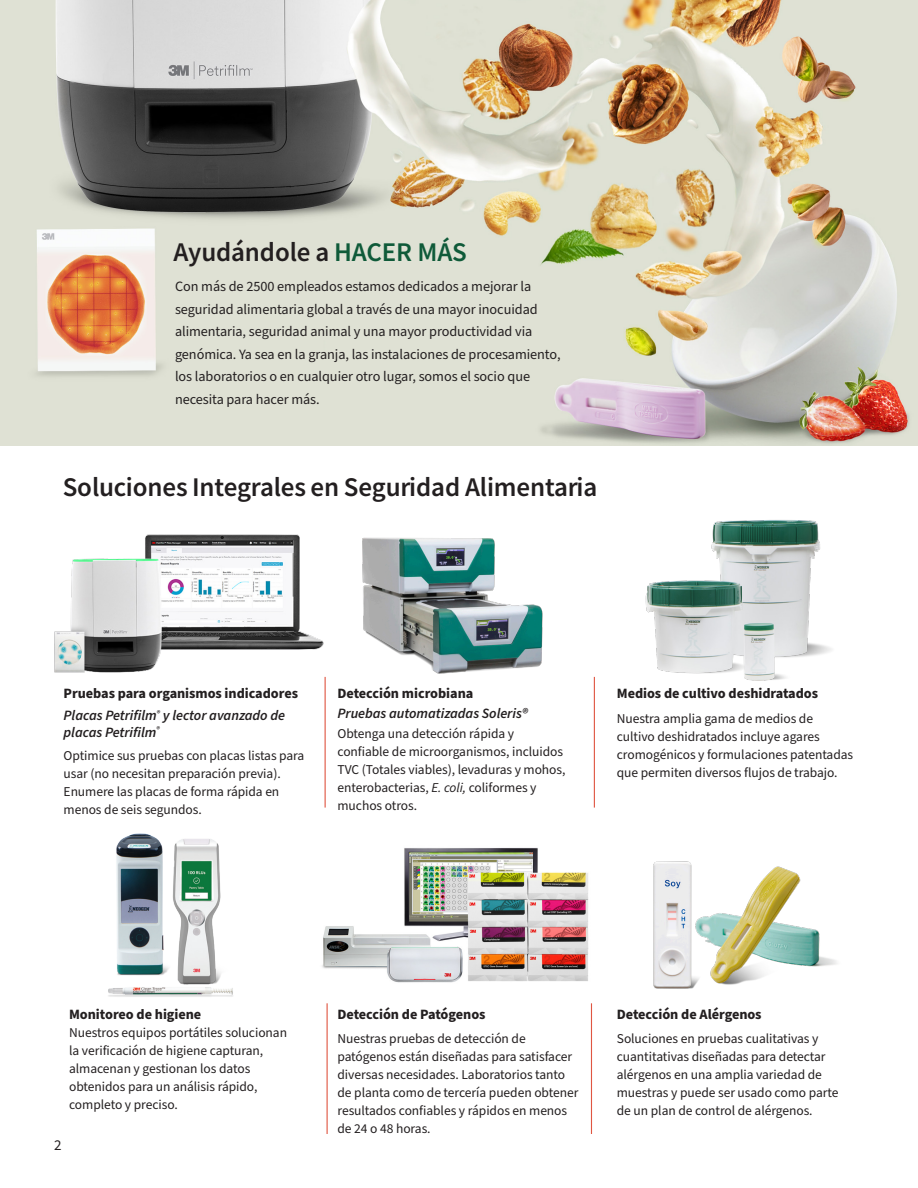
<style>
.page{position:relative;width:918px;height:1188px;background:#fff}
.page>*{position:absolute;margin:0;border:0;box-sizing:border-box;transform-origin:0 0}
.t1{font:27px "Source Sans Variable";letter-spacing:-.005em;color:#231f20}
.t2{font:15px "Source Sans Pro";color:#231f20}
.t3{font:14.25px/22.5px "Source Sans Pro";letter-spacing:-.005em;color:#231f20}
.t4{font:700 14.25px "Source Sans Pro";letter-spacing:-.005em;color:#231f20}
.t5{font:italic 600 14.25px/16.5px "Source Sans Pro";letter-spacing:-.005em;color:#231f20}
.t6{font:13.5px/18px "Source Sans Pro";letter-spacing:-.005em;color:#231f20}
.s1{color:#0f5a39}
.s2{font-style:italic}
</style>
<div class="page">
<img style="left:322px;top:847px;width:267px;height:136px">
<img style="left:0;top:0;width:918px;height:446px">
<img style="left:108px;top:833px;width:125px;height:164px">
<img style="left:362px;top:537px;width:181px;height:137px">
<img style="left:54px;top:534px;width:272px;height:155px">
<img style="left:653px;top:861px;width:184px;height:128px">
<hr style="left:327px;top:1003px;width:1px;height:131px;background:#e05642">
<hr style="left:591px;top:1003px;width:1px;height:131px;background:#e05642">
<hr style="left:594px;top:677px;width:1px;height:131px;background:#e05642">
<hr style="left:325px;top:677px;width:1px;height:131px;background:#e05642">
<img style="left:645px;top:520px;width:187px;height:161px">
<p class="t1" style="left:174px;top:235px;width:295px">Ayudándole a <span class="s1">HACER MÁS</span></p>
<p class="t3" style="left:175px;top:276px;width:387px">Con más de 2500 empleados estamos dedicados a mejorar la seguridad alimentaria global a través de una mayor inocuidad alimentaria, seguridad animal y una mayor productividad via genómica. Ya sea en la granja, las instalaciones de procesamiento, los laboratorios o en cualquier otro lugar, somos el socio que necesita para hacer más.</p>
<p class="t1" style="left:63px;top:470px;width:536px">Soluciones Integrales en Seguridad Alimentaria</p>
<p class="t4" style="left:64px;top:684px;width:236px">Pruebas para organismos indicadores</p>
<p class="t5" style="left:64px;top:708px;width:223px">Placas Petrifilm<sup>®</sup> y lector avanzado de placas Petrifilm<sup>®</sup></p>
<p class="t6" style="left:64px;top:747px;width:242px">Optimice sus pruebas con placas listas para usar (no necesitan preparación previa).<br>Enumere las placas de forma rápida en menos de seis segundos.</p>
<p class="t4" style="left:338px;top:684px;width:137px">Detección microbiana</p>
<p class="t5" style="left:338px;top:705px;width:192px">Pruebas automatizadas Soleris®</p>
<p class="t6" style="left:338px;top:725px;width:229px">Obtenga una detección rápida y confiable de microorganismos, incluidos TVC (Totales viables), levaduras y mohos, enterobacterias, <span class="s2">E. coli,</span> coliformes y muchos otros.</p>
<p class="t4" style="left:617px;top:684px;width:203px">Medios de cultivo deshidratados</p>
<p class="t6" style="left:617px;top:710px;width:238px">Nuestra amplia gama de medios de cultivo deshidratados incluye agares cromogénicos y formulaciones patentadas que permiten diversos flujos de trabajo.</p>
<p class="t4" style="left:69px;top:1005px;width:134px">Monitoreo de higiene</p>
<p class="t6" style="left:69px;top:1024px;width:219px">Nuestros equipos portátiles solucionan la verificación de higiene capturan, almacenan y gestionan los datos obtenidos para un análisis rápido, completo y preciso.</p>
<p class="t2" style="left:54px;top:1135px;width:9px">2</p>
<p class="t4" style="left:338px;top:1005px;width:149px">Detección de Patógenos</p>
<p class="t6" style="left:338px;top:1030px;width:242px">Nuestras pruebas de detección de patógenos están diseñadas para satisfacer diversas necesidades. Laboratorios tanto de planta como de tercería pueden obtener resultados confiables y rápidos en menos de 24 o 48 horas.</p>
<p class="t4" style="left:617px;top:1005px;width:146px">Detección de Alérgenos</p>
<p class="t6" style="left:617px;top:1030px;width:223px">Soluciones en pruebas cualitativas y cuantitativas diseñadas para detectar alérgenos en una amplia variedad de muestras y puede ser usado como parte de un plan de control de alérgenos.</p>
</div>
